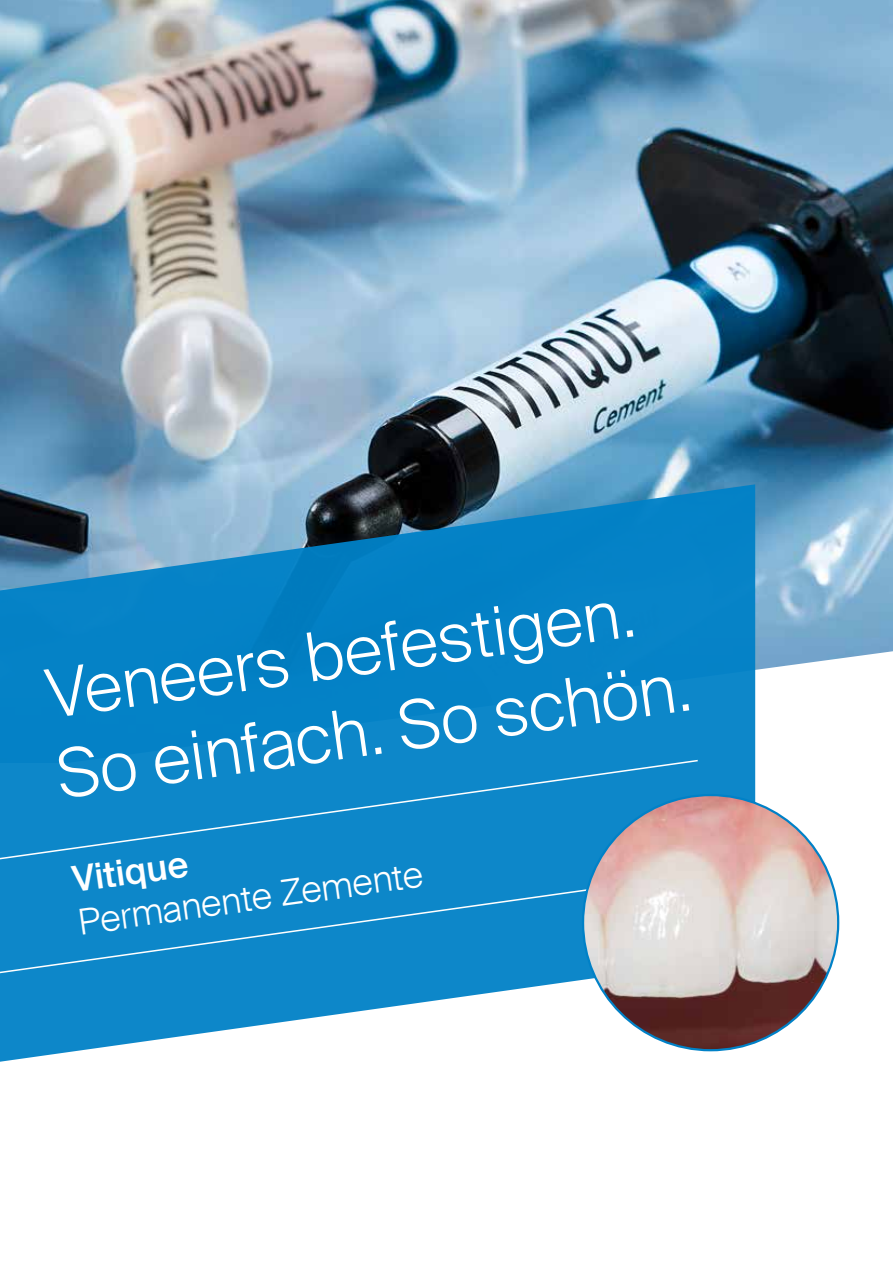
<style>
.page{position:relative;width:893px;height:1263px;background:#fff}
.page>*{position:absolute;margin:0;border:0;box-sizing:border-box;transform-origin:0 0}
.t1{font:300 67.5px/81px "Suisse Intl";color:#fff}
.t2{font:300 36px "Suisse Intl";color:#fff}
.t3{font:500 36px "Suisse Intl";color:#fff}
</style>
<div class="page">
<img style="left:0;top:0;width:893px;height:651px">
<svg style="left:0;top:484px;width:755px;height:578px;fill:#0783c7"></svg>
<div style="left:0;top:759px;width:699px;height:104px;background:#0d87c9"></div>
<div style="left:0;top:870px;width:595px;height:107px;background:#0d87c9"></div>
<img style="left:583px;top:795px;width:255px;height:255px;border-radius:128px">
<p class="t1" style="left:41px;top:655px;width:640px;rotate:-8deg">Veneers befestigen.<br>So einfach. So schön.</p>
<p class="t3" style="left:70px;top:859px;width:118px;rotate:-8deg">Vitique</p>
<p class="t2" style="left:76px;top:901px;width:349px;rotate:-8deg">Permanente Zemente</p>
</div>
